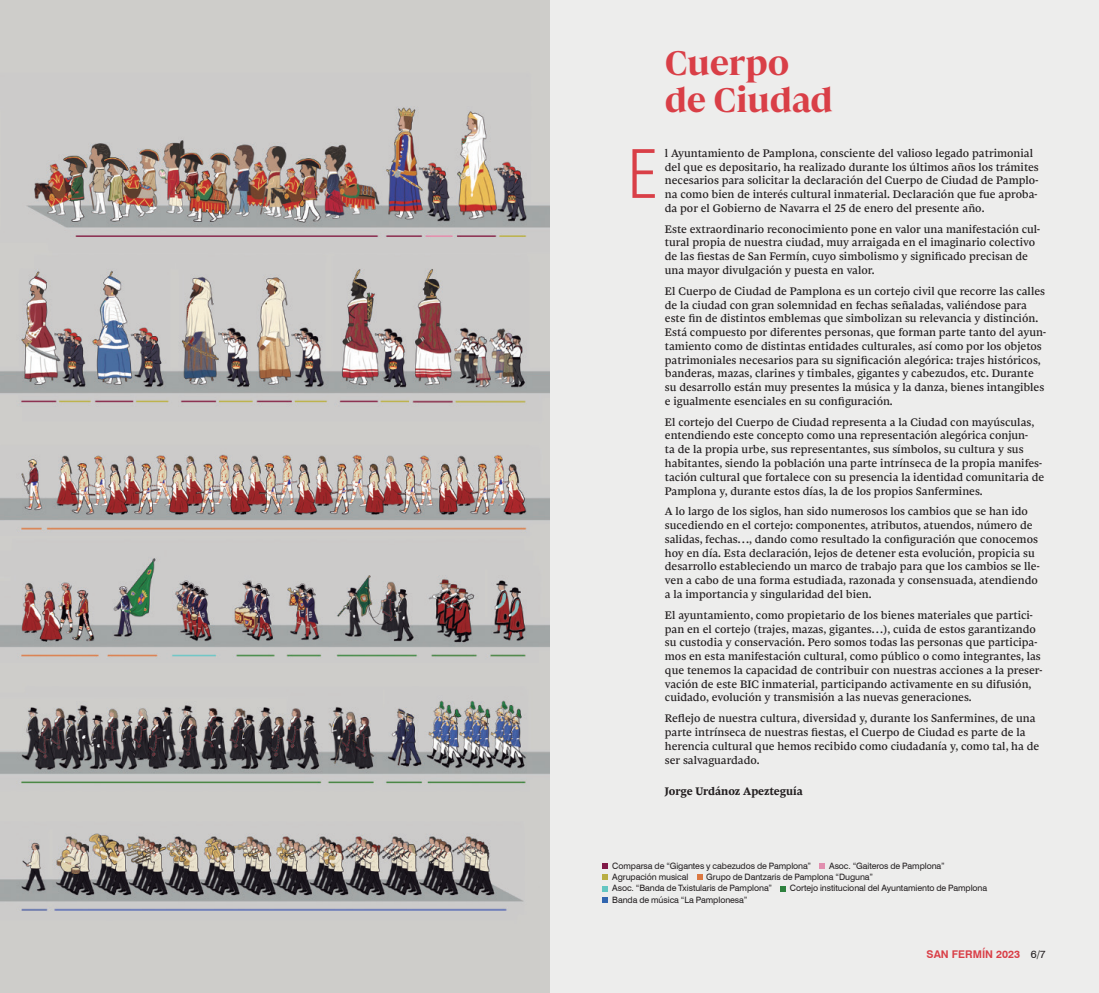
<style>
.page{position:relative;width:1099px;height:993px;background:#fff}
.page>*{position:absolute;margin:0;border:0;box-sizing:border-box;transform-origin:0 0}
.t1{font:700 33.75px/37.5px "Ashler Display";color:#d93f47}
.t2{font:10.62px/13.8px "Ashler Text";color:#231f20}
.t3{font:700 10.62px "Ashler Text";color:#231f20}
.t4{font:700 10.62px "Swiss 721 BT";color:#d93f47}
.TXT1{font:8.75px "Swiss 721 BT";letter-spacing:-.01em;color:#231f20}
.s1{font-weight:400;color:#231f20}
</style>
<div class="page">
<div style="left:549px;top:0;width:549px;height:992px;background:#ededec"></div>
<svg style="left:632px;top:149px;width:23px;height:49px"></svg>
<svg style="left:602px;top:863px;width:6px;height:5px"></svg>
<svg style="left:819px;top:863px;width:6px;height:5px"></svg>
<svg style="left:602px;top:874px;width:6px;height:5px"></svg>
<svg style="left:697px;top:874px;width:5px;height:5px"></svg>
<svg style="left:780px;top:886px;width:6px;height:5px"></svg>
<svg style="left:602px;top:886px;width:6px;height:16px"></svg>
<img style="left:0;top:0;width:549px;height:992px">
<p class="t1" style="left:665px;top:44px;width:169px">Cuerpo de Ciudad</p>
<p class="t2" style="left:665px;top:146px;width:375px">l Ayuntamiento de Pamplona, consciente del valioso legado patrimonial del que es depositario, ha realizado durante los últimos años los trámites necesarios para solicitar la declaración del Cuerpo de Ciudad de Pamplo&shy;na como bien de interés cultural inmaterial. Declaración que fue aproba&shy;da por el Gobierno de Navarra el 25 de enero del presente año.</p>
<p class="t2" style="left:665px;top:222px;width:377px">Este extraordinario reconocimiento pone en valor una manifestación cul&shy;tural propia de nuestra ciudad, muy arraigada en el imaginario colectivo de las fiestas de San Fermín, cuyo simbolismo y significado precisan de una mayor divulgación y puesta en valor.</p>
<p class="t2" style="left:665px;top:284px;width:382px">El Cuerpo de Ciudad de Pamplona es un cortejo civil que recorre las calles de la ciudad con gran solemnidad en fechas señaladas, valiéndose para este fin de distintos emblemas que simbolizan su relevancia y distinción.<br>Está compuesto por diferentes personas, que forman parte tanto del ayun&shy;tamiento como de distintas entidades culturales, así como por los objetos patrimoniales necesarios para su significación alegórica: trajes históricos, banderas, mazas, clarines y timbales, gigantes y cabezudos, etc. Durante su desarrollo están muy presentes la música y la danza, bienes intangibles e igualmente esenciales en su configuración.</p>
<p class="t2" style="left:665px;top:415px;width:381px">El cortejo del Cuerpo de Ciudad representa a la Ciudad con mayúsculas, entendiendo este concepto como una representación alegórica conjun-<br>ta de la propia urbe, sus representantes, sus símbolos, su cultura y sus habitantes, siendo la población una parte intrínseca de la propia manifes&shy;tación cultural que fortalece con su presencia la identidad comunitaria de Pamplona y, durante estos días, la de los propios Sanfermines.</p>
<p class="t2" style="left:665px;top:504px;width:376px">A lo largo de los siglos, han sido numerosos los cambios que se han ido sucediendo en el cortejo: componentes, atributos, atuendos, número de salidas, fechas…, dando como resultado la configuración que conocemos hoy en día. Esta declaración, lejos de detener esta evolución, propicia su desarrollo estableciendo un marco de trabajo para que los cambios se lle&shy;ven a cabo de una forma estudiada, razonada y consensuada, atendiendo a la importancia y singularidad del bien.</p>
<p class="t2" style="left:665px;top:608px;width:379px">El ayuntamiento, como propietario de los bienes materiales que partici&shy;pan en el cortejo (trajes, mazas, gigantes…), cuida de estos garantizando su custodia y conservación. Pero somos todas las personas que participa&shy;mos en esta manifestación cultural, como público o como integrantes, las que tenemos la capacidad de contribuir con nuestras acciones a la preser&shy;vación de este BIC inmaterial, participando activamente en su difusión, cuidado, evolución y transmisión a las nuevas generaciones.</p>
<p class="t2" style="left:665px;top:711px;width:376px">Reflejo de nuestra cultura, diversidad y, durante los Sanfermines, de una parte intrínseca de nuestras fiestas, el Cuerpo de Ciudad es parte de la herencia cultural que hemos recibido como ciudadanía y, como tal, ha de ser salvaguardado.</p>
<p class="t3" style="left:665px;top:784px;width:139px">Jorge Urdánoz Apezteguía</p>
<p class="TXT1" style="left:612px;top:860px;width:200px">Comparsa de “Gigantes y cabezudos de Pamplona”</p>
<p class="TXT1" style="left:829px;top:860px;width:117px">Asoc. “Gaiteros de Pamplona”</p>
<p class="TXT1" style="left:612px;top:871px;width:78px">Agrupación musical</p>
<p class="TXT1" style="left:706px;top:871px;width:168px">Grupo de Dantzaris de Pamplona “Duguna”</p>
<p class="TXT1" style="left:612px;top:882px;width:161px">Asoc. “Banda de Txistularis de Pamplona”</p>
<p class="TXT1" style="left:790px;top:882px;width:199px">Cortejo institucional del Ayuntamiento de Pamplona</p>
<p class="TXT1" style="left:612px;top:893px;width:137px">Banda de música “La Pamplonesa”</p>
<p class="t4" style="left:926px;top:946px;width:121px">SAN FERMÍN 2023 <span class="s1">6/7</span></p>
</div>
